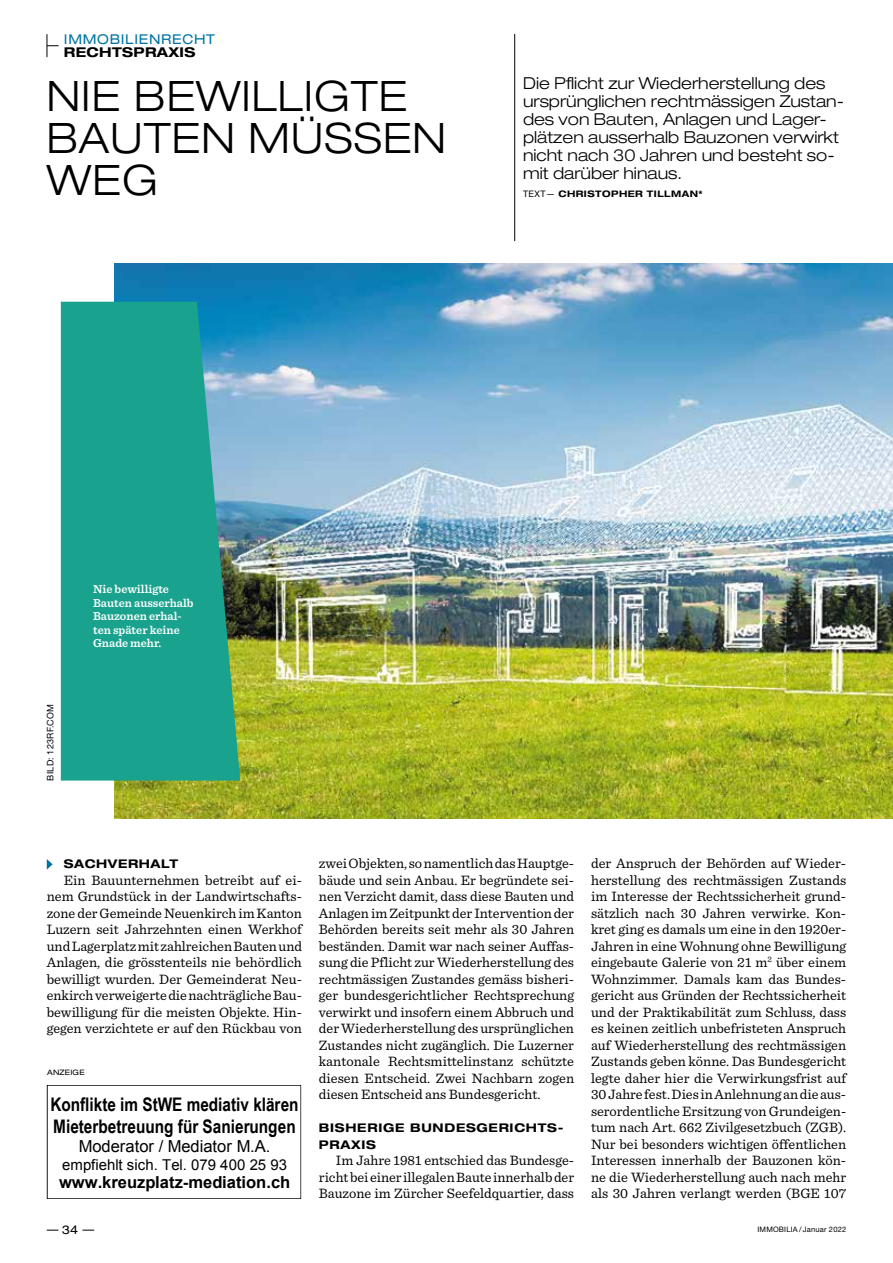
<style>
.page{position:relative;width:893px;height:1263px;background:#fff}
.page>*{position:absolute;margin:0;border:0;box-sizing:border-box;transform-origin:0 0}
.t1{font:300 expanded 42px/42px "Helvetica Neue LT Std";letter-spacing:.025em;color:#000}
.t2{font:700 18.75px/21.5px "Arial Narrow";color:#000}
.t3{font:300 expanded 16.5px/18px "Helvetica Neue LT Std";color:#000}
.t4{font:700 16.5px "Arial";color:#000}
.t5{font:16.5px "Arial";color:#000}
.t6{font:15px "Arial";color:#000}
.t7{font:14.25px/16.5px "Sentinel";color:#000;text-align:justify}
.t8{font:expanded 13.5px "Helvetica Neue LT Std";letter-spacing:.05em;color:#0073a4}
.t9{font:700 expanded 13.5px "Helvetica Neue LT Std";letter-spacing:.025em;color:#000}
.t10{font:600 12px/13.5px "Sentinel";color:#fff}
.t11{font:700 expanded 12px/16.5px "Helvetica Neue LT Std";letter-spacing:.06em;color:#000}
.t12{font:expanded 12px "Helvetica Neue LT Std";color:#000}
.t13{font:700 expanded 9px "Helvetica Neue LT Std";letter-spacing:.05em;color:#000}
.t14{font:9px "Helvetica Neue LT Std";letter-spacing:.025em;color:#000}
.t15{font:7.5px "Helvetica Neue LT Std";letter-spacing:.025em;color:#000}
.t16{font:expanded 7.5px "Helvetica Neue LT Std";letter-spacing:.025em;color:#000}
.s1{font-weight:400;font-stretch:normal}
</style>
<div class="page">
<svg style="left:47px;top:859px;width:6px;height:11px"></svg>
<img style="left:115px;top:264px;width:778px;height:555px">
<hr style="left:514px;top:34px;width:1px;height:207px;background:#000">
<svg style="left:47px;top:34px;width:12px;height:23px"></svg>
<svg style="left:61px;top:302px;width:179px;height:478px;background:#22a091"></svg>
<svg style="left:47px;top:1085px;width:254px;height:114px"></svg>
<p class="t8" style="left:64px;top:31px;width:152px">IMMOBILIENRECHT</p>
<p class="t9" style="left:64px;top:44px;width:133px">RECHTSPRAXIS</p>
<h1 class="t1" style="left:47px;top:74px;width:401px">NIE BEWILLIGTE<br>BAUTEN MÜSSEN<br>WEG</h1>
<p class="t3" style="left:523px;top:74px;width:323px">Die Pflicht zur Wiederherstellung des ursprünglichen rechtmässigen Zustan&shy;des von Bauten, Anlagen und Lager&shy;plätzen ausserhalb Bauzonen verwirkt nicht nach 30 Jahren und besteht so&shy;mit darüber hinaus.</p>
<p class="t13" style="left:523px;top:189px;width:181px"><span class="s1">TEXT—</span> CHRISTOPHER TILLMAN*</p>
<p class="t14" style="left:45px;top:780px;width:78px;rotate:-90deg">BILD: 123RF.COM</p>
<p class="t10" style="left:93px;top:582px;width:102px">Nie bewilligte<br>Bauten ausserhalb<br>Bauzonen erhal&shy;ten später keine<br>Gnade mehr.</p>
<p class="t11" style="left:64px;top:855px;width:116px">SACHVERHALT</p>
<p class="t7" style="left:47px;top:871px;width:257px;text-indent:17px">Ein Bauunternehmen betreibt auf ei&shy;nem Grundstück in der Landwirtschafts&shy;zone der Gemeinde Neuenkirch im Kanton Luzern seit Jahrzehnten einen Werkhof und Lagerplatz mit zahlreichen Bauten und Anlagen, die grösstenteils nie behördlich bewilligt wurden. Der Gemeinderat Neu&shy;enkirch verweigerte die nachträgliche Bau&shy;bewilligung für die meisten Objekte. Hin&shy;gegen verzichtete er auf den Rückbau von</p>
<p class="t16" style="left:47px;top:1067px;width:39px">ANZEIGE</p>
<h2 class="t2" style="left:50px;top:1093px;width:250px">Konflikte im StWE mediativ klären<br>Mieterbetreuung für Sanierungen</h2>
<p class="t5" style="left:79px;top:1135px;width:193px">Moderator / Mediator M.A.</p>
<p class="t6" style="left:62px;top:1154px;width:227px">empfiehlt sich. Tel. 079 400 25 93</p>
<p class="t4" style="left:59px;top:1172px;width:233px">www.kreuzplatz-mediation.ch</p>
<p class="t7" style="left:319px;top:854px;width:257px">zwei Objekten, so namentlich das Hauptge&shy;bäude und sein Anbau. Er begründete sei&shy;nen Verzicht damit, dass diese Bauten und Anlagen im Zeitpunkt der Intervention der Behörden bereits seit mehr als 30 Jahren beständen. Damit war nach seiner Auffas&shy;sung die Pflicht zur Wiederherstellung des rechtmässigen Zustandes gemäss bisheri&shy;ger bundesgerichtlicher Rechtsprechung verwirkt und insofern einem Abbruch und der Wiederherstellung des ursprünglichen Zustandes nicht zugänglich. Die Luzerner kantonale Rechtsmittelinstanz schützte diesen Entscheid. Zwei Nachbarn zogen diesen Entscheid ans Bundesgericht.</p>
<p class="t11" style="left:319px;top:1119px;width:246px">BISHERIGE BUNDESGERICHTS-<br>PRAXIS</p>
<p class="t7" style="left:319px;top:1151px;width:257px;text-indent:17px">Im Jahre 1981 entschied das Bundesge&shy;richt bei einer illegalen Baute innerhalb der Bauzone im Zürcher Seefeldquartier, dass</p>
<p class="t7" style="left:591px;top:854px;width:257px">der Anspruch der Behörden auf Wieder&shy;herstellung des rechtmässigen Zustands im Interesse der Rechtssicherheit grund&shy;sätzlich nach 30 Jahren verwirke. Kon&shy;kret ging es damals um eine in den 1920er-Jahren in eine Wohnung ohne Bewilligung eingebaute Galerie von 21 m<sup>2</sup> über einem Wohnzimmer. Damals kam das Bundes&shy;gericht aus Gründen der Rechtssicherheit und der Praktikabilität zum Schluss, dass es keinen zeitlich unbefristeten Anspruch auf Wiederherstellung des rechtmässigen Zustands geben könne. Das Bundesgericht legte daher hier die Verwirkungsfrist auf 30 Jahre fest. Dies in Anlehnung an die aus&shy;serordentliche Ersitzung von Grundeigen&shy;tum nach Art. 662 Zivilgesetzbuch (ZGB).<br>Nur bei besonders wichtigen öffentlichen Interessen innerhalb der Bauzonen kön&shy;ne die Wiederherstellung auch nach mehr als 30 Jahren verlangt werden (BGE 107</p>
<p class="t12" style="left:62px;top:1222px;width:18px">34</p>
<p class="t15" style="left:757px;top:1225px;width:90px">IMMOBILIA / Januar 2022</p>
</div>
